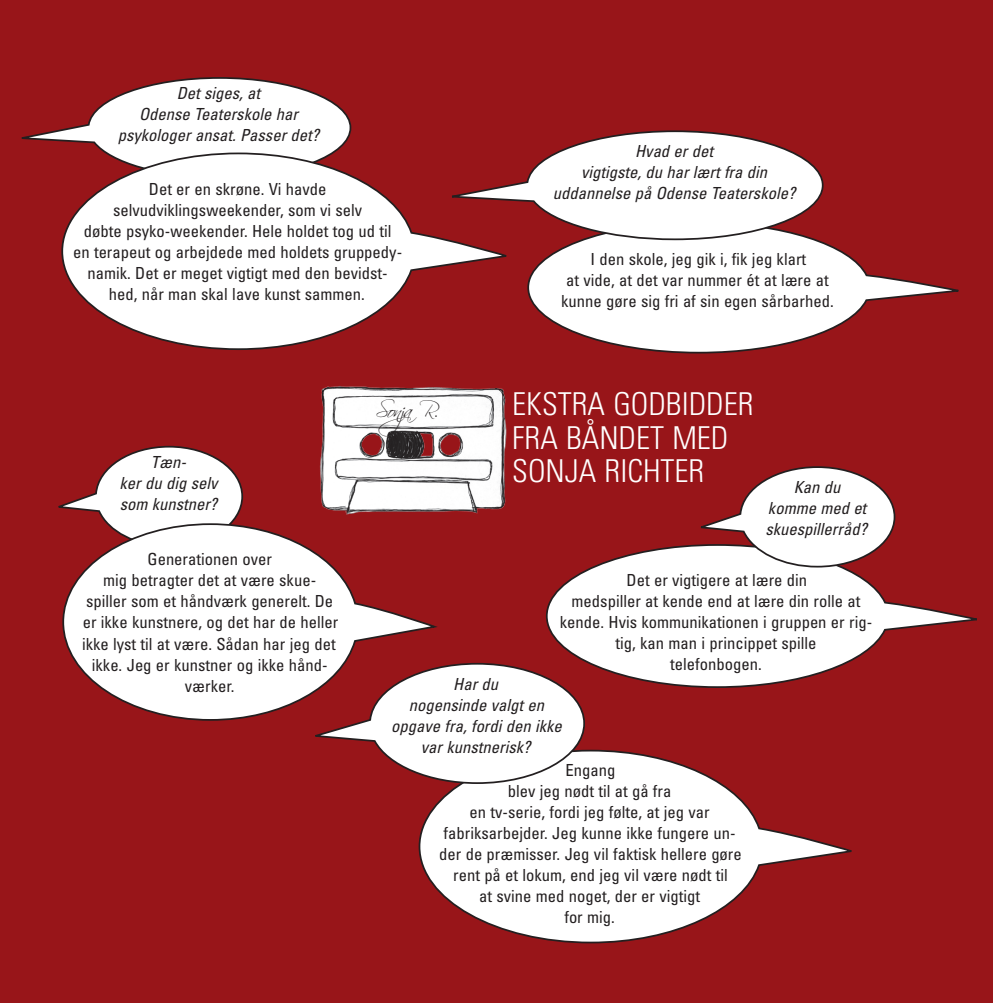
<style>
.page{position:relative;width:993px;height:1003px;background:#fff}
.page>*{position:absolute;margin:0;border:0;box-sizing:border-box;transform-origin:0 0}
.Over2{font:300 condensed 31.5px/33.2px "Univers";color:#fff}
.t1{font:21px "Scriptina";color:#231f20}
.Talebobbel{font:condensed 16.62px/21px "Univers";color:#231f20;text-align:center}
.Bobbel_spørgsmål{font:italic condensed 16.62px/21px "Univers";color:#231f20;text-align:center}
</style>
<div class="page">
<div style="left:0;top:0;width:992px;height:1002px;background:#981519"></div>
<svg style="left:545px;top:544px;width:432px;height:144px"></svg>
<svg style="left:527px;top:241px;width:432px;height:113px"></svg>
<svg style="left:507px;top:130px;width:317px;height:111px"></svg>
<svg style="left:692px;top:466px;width:203px;height:102px"></svg>
<svg style="left:21px;top:77px;width:331px;height:75px"></svg>
<svg style="left:58px;top:445px;width:186px;height:77px"></svg>
<svg style="left:61px;top:152px;width:446px;height:198px"></svg>
<svg style="left:62px;top:522px;width:374px;height:199px"></svg>
<svg style="left:418px;top:749px;width:434px;height:194px"></svg>
<svg style="left:306px;top:661px;width:279px;height:123px"></svg>
<img style="left:320px;top:386px;width:187px;height:129px">
<p class="Bobbel_spørgsmål" style="left:118px;top:82px;width:203px">Det siges, at<br>Odense Teaterskole har psykologer ansat. Passer det?</p>
<p class="Talebobbel" style="left:73px;top:178px;width:330px">Det er en skrøne. Vi havde selvudviklingsweekender, som vi selv<br>døbte psyko-weekender. Hele holdet tog ud til<br>en terapeut og arbejdede med holdets gruppedy&shy;namik. Det er meget vigtigt med den bevidst&shy;hed, når man skal lave kunst sammen.</p>
<p class="Bobbel_spørgsmål" style="left:119px;top:450px;width:99px">Tæn-<br>ker du dig selv som kunstner?</p>
<p class="t1" style="left:376px;top:397px;width:63px">Sonja R.</p>
<p class="Bobbel_spørgsmål" style="left:552px;top:140px;width:244px">Hvad er det<br>vigtigste, du har lært fra din uddannelse på Odense Teaterskole?</p>
<p class="Talebobbel" style="left:561px;top:248px;width:274px">I den skole, jeg gik i, fik jeg klart<br>at vide, at det var nummer ét at lære at kunne gøre sig fri af sin egen sårbarhed.</p>
<p class="Over2" style="left:512px;top:387px;width:242px">EKSTRA GODBIDDER<br>FRA BÅNDET MED<br>SONJA RICHTER</p>
<p class="Bobbel_spørgsmål" style="left:765px;top:476px;width:103px">Kan du<br>komme med et skuespillerråd?</p>
<p class="Talebobbel" style="left:82px;top:548px;width:258px">Generationen over<br>mig betragter det at være skue&shy;spiller som et håndværk generelt. De er ikke kunstnere, og det har de heller ikke lyst til at være. Sådan har jeg det ikke. Jeg er kunstner og ikke hånd&shy;værker.</p>
<p class="Talebobbel" style="left:559px;top:569px;width:314px">Det er vigtigere at lære din<br>medspiller at kende end at lære din rolle at kende. Hvis kommunikationen i gruppen er rig&shy;tig, kan man i princippet spille</p>
<p class="Talebobbel" style="left:670px;top:653px;width:93px">telefonbogen.</p>
<p class="Bobbel_spørgsmål" style="left:391px;top:673px;width:172px">Har du<br>nogensinde valgt en opgave fra, fordi den ikke var kunstnerisk?</p>
<p class="Talebobbel" style="left:439px;top:759px;width:304px">Engang<br>blev jeg nødt til at gå fra<br>en tv-serie, fordi jeg følte, at jeg var fabriksarbejder. Jeg kunne ikke fungere un&shy;der de præmisser. Jeg vil faktisk hellere gøre rent på et lokum, end jeg vil være nødt til<br>at svine med noget, der er vigtigt<br>for mig.</p>
</div>
